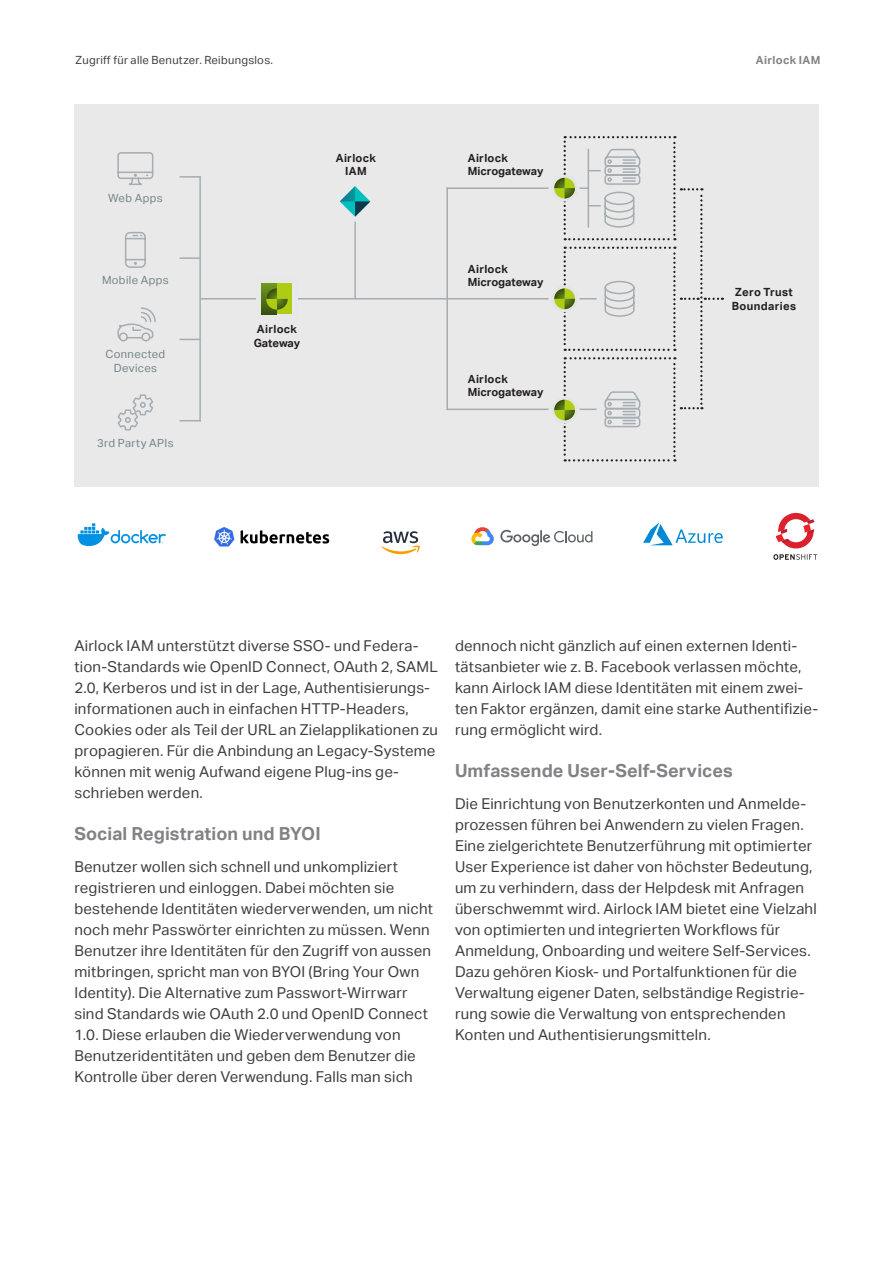
<style>
.page{position:relative;width:893px;height:1263px;background:#fff}
.page>*{position:absolute;margin:0;border:0;box-sizing:border-box;transform-origin:0 0}
.t1{font:700 18px "Aktiv Grotesk";letter-spacing:.005em;color:#808285}
.t2{font:15px/21px "Aktiv Grotesk";letter-spacing:.015em;color:#3e3e3f}
.t3{font:700 11.25px/13.5px "Aktiv Grotesk";color:#231f20}
.t4{font:11.25px/13.5px "Aktiv Grotesk";letter-spacing:.03em;color:#758489;text-align:center}
.t5{font:700 11.25px/13.5px "Aktiv Grotesk";letter-spacing:.025em;color:#231f20}
.t6{font:11.25px "Aktiv Grotesk";letter-spacing:.025em;color:#3e3e3f}
.t7{font:700 11.25px "Aktiv Grotesk";letter-spacing:.03em;color:#808285}
</style>
<div class="page">
<svg style="left:381px;top:531px;width:39px;height:23px"></svg>
<svg style="left:471px;top:527px;width:23px;height:18px"></svg>
<svg style="left:500px;top:530px;width:92px;height:16px"></svg>
<svg style="left:78px;top:523px;width:88px;height:23px"></svg>
<svg style="left:214px;top:527px;width:20px;height:19px"></svg>
<svg style="left:241px;top:530px;width:88px;height:14px"></svg>
<svg style="left:643px;top:522px;width:80px;height:23px"></svg>
<svg style="left:773px;top:512px;width:44px;height:48px"></svg>
<div style="left:74px;top:105px;width:745px;height:382px;background:#e9e9ea"></div>
<svg style="left:117px;top:152px;width:37px;height:33px"></svg>
<svg style="left:125px;top:232px;width:21px;height:36px"></svg>
<svg style="left:118px;top:394px;width:35px;height:37px"></svg>
<svg style="left:681px;top:188px;width:42px;height:221px"></svg>
<svg style="left:117px;top:307px;width:39px;height:35px"></svg>
<hr style="left:180px;top:176px;width:21px;height:2px;background:#a6adb2">
<hr style="left:446px;top:187px;width:103px;height:2px;background:#a6adb2">
<hr style="left:446px;top:409px;width:103px;height:1px;background:#a6adb2">
<hr style="left:180px;top:257px;width:21px;height:2px;background:#a6adb2">
<hr style="left:201px;top:298px;width:348px;height:1px;background:#a6adb2">
<svg style="left:180px;top:339px;width:19px;height:1px"></svg>
<svg style="left:180px;top:420px;width:19px;height:1px"></svg>
<hr style="left:199px;top:176px;width:2px;height:245px;background:#a6adb2">
<hr style="left:446px;top:187px;width:2px;height:223px;background:#a6adb2">
<hr style="left:354px;top:222px;width:2px;height:76px;background:#a6adb2">
<div style="left:256px;top:278px;width:42px;height:41px;background:#e7e9e8"></div>
<div style="left:262px;top:284px;width:30px;height:30px;background:#adcc14"></div>
<svg style="left:262px;top:284px;width:15px;height:30px"></svg>
<svg style="left:266px;top:288px;width:22px;height:22px"></svg>
<svg style="left:340px;top:186px;width:30px;height:31px"></svg>
<div style="left:551px;top:175px;width:27px;height:27px;background:#e4e5e7;border-radius:50%"></div>
<svg style="left:554px;top:136px;width:121px;height:104px"></svg>
<div style="left:551px;top:286px;width:27px;height:26px;background:#e4e5e7;border-radius:50%"></div>
<svg style="left:554px;top:247px;width:121px;height:104px"></svg>
<div style="left:551px;top:397px;width:27px;height:26px;background:#e4e5e7;border-radius:50%"></div>
<svg style="left:554px;top:357px;width:121px;height:104px"></svg>
<p class="t6" style="left:76px;top:53px;width:199px">Zugriff für alle Benutzer. Reibungslos.</p>
<p class="t7" style="left:756px;top:53px;width:66px">Airlock IAM</p>
<p class="t4" style="left:108px;top:191px;width:56px">Web Apps</p>
<p class="t4" style="left:102px;top:274px;width:68px">Mobile Apps</p>
<p class="t4" style="left:105px;top:347px;width:61px">Connected<br>Devices</p>
<p class="t4" style="left:97px;top:436px;width:78px">3rd Party APIs</p>
<p class="t5" style="left:336px;top:151px;width:42px;text-align:center">Airlock<br>IAM</p>
<p class="t5" style="left:254px;top:323px;width:48px">Airlock<br>Gateway</p>
<p class="t3" style="left:468px;top:151px;width:77px">Airlock<br>Microgateway</p>
<p class="t3" style="left:468px;top:262px;width:77px">Airlock<br>Microgateway</p>
<p class="t3" style="left:468px;top:372px;width:77px">Airlock<br>Microgateway</p>
<p class="t5" style="left:732px;top:286px;width:66px">Zero Trust<br>Boundaries</p>
<p class="t2" style="left:74px;top:636px;width:365px">Airlock IAM unterstützt diverse SSO- und Federa&shy;tion-Standards wie OpenID Connect, OAuth 2, SAML 2.0, Kerberos und ist in der Lage, Authentisierungs&shy;informationen auch in einfachen HTTP-Headers, Cookies oder als Teil der URL an Zielapplikationen zu propagieren. Für die Anbindung an Legacy-Systeme können mit wenig Aufwand eigene Plug-ins ge&shy;schrieben werden.</p>
<p class="t1" style="left:74px;top:823px;width:248px">Social Registration und BYOI</p>
<p class="t2" style="left:74px;top:856px;width:360px">Benutzer wollen sich schnell und unkompliziert registrieren und einloggen. Dabei möchten sie bestehende Identitäten wiederverwenden, um nicht noch mehr Passwörter einrichten zu müssen. Wenn Benutzer ihre Identitäten für den Zugriff von aussen mitbringen, spricht man von BYOI (Bring Your Own Identity). Die Alternative zum Passwort-Wirrwarr sind Standards wie OAuth 2.0 und OpenID Connect 1.0. Diese erlauben die Wiederverwendung von Benutzeridentitäten und geben dem Benutzer die Kontrolle über deren Verwendung. Falls man sich</p>
<p class="t2" style="left:455px;top:636px;width:365px">dennoch nicht gänzlich auf einen externen Identi&shy;tätsanbieter wie z. B. Facebook verlassen möchte, kann Airlock IAM diese Identitäten mit einem zwei&shy;ten Faktor ergänzen, damit eine starke Authentifizie&shy;rung ermöglicht wird.</p>
<p class="t1" style="left:455px;top:760px;width:279px">Umfassende User-Self-Services</p>
<p class="t2" style="left:455px;top:793px;width:363px">Die Einrichtung von Benutzerkonten und Anmelde&shy;prozessen führen bei Anwendern zu vielen Fragen.<br>Eine zielgerichtete Benutzerführung mit optimierter User Experience ist daher von höchster Bedeutung, um zu verhindern, dass der Helpdesk mit Anfragen überschwemmt wird. Airlock IAM bietet eine Vielzahl von optimierten und integrierten Workflows für Anmeldung, Onboarding und weitere Self-Services.<br>Dazu gehören Kiosk- und Portalfunktionen für die Verwaltung eigener Daten, selbständige Registrie&shy;rung sowie die Verwaltung von entsprechenden Konten und Authentisierungsmitteln.</p>
</div>
